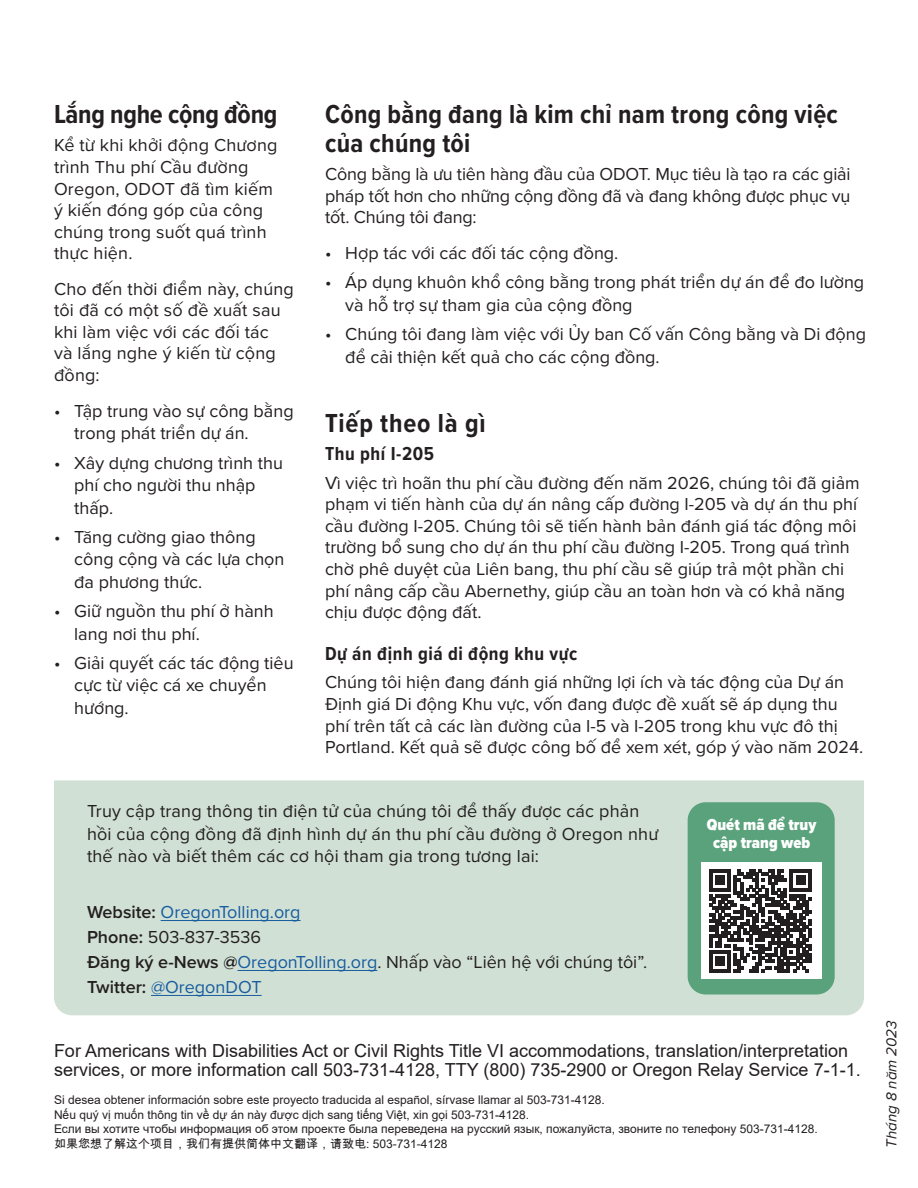
<style>
.page{position:relative;width:918px;height:1188px;background:#fff}
.page>*{position:absolute;margin:0;border:0;box-sizing:border-box;transform-origin:0 0}
.t1{font:700 27px/28.5px "Proxima Nova Cond";letter-spacing:.01em;color:#231f20}
.t2{font:700 27px "Proxima Nova Cond";letter-spacing:-.01em;color:#231f20}
.t3{font:700 27px "Proxima Nova Cond";letter-spacing:.03em;color:#231f20}
.t4{font:700 19.5px "Proxima Nova Cond";letter-spacing:.03em;color:#231f20}
.t5{font:18px/21.6px "Proxima Nova";color:#231f20}
.t6{font:18px/19.5px "Arial";color:#231f20}
.t7{font:18px "Proxima Nova";color:#175d9e}
.t8{font:900 16.5px/18px "Proxima Nova Cond";color:#fff;text-align:center}
.t9{font:italic 15px "Proxima Nova";color:#231f20}
.t10{font:12px "Arial";color:#231f20}
.t11{font:12px "Arial Unicode MS";color:#231f20}
.s1{font-weight:600;color:#231f20}
.s2{font-weight:600}
.s3{color:#175d9e}
</style>
<div class="page">
<div style="left:54px;top:780px;width:810px;height:235px;background:#d1e0d5"></div>
<div style="left:688px;top:802px;width:147px;height:192px;background:#59a27b;border-radius:18px"></div>
<div style="left:701px;top:863px;width:121px;height:116px;background:#fff"></div>
<svg style="left:709px;top:870px;width:103px;height:102px"></svg>
<hr style="left:161px;top:920px;width:140px;height:1px;background:#175d9e">
<hr style="left:238px;top:970px;width:139px;height:1px;background:#175d9e">
<hr style="left:151px;top:995px;width:111px;height:1px;background:#175d9e">
<h2 class="t2" style="left:54px;top:94px;width:225px">Lắng nghe cộng đồng</h2>
<p class="t5" style="left:54px;top:134px;width:225px">Kể từ khi khởi động Chương trình Thu phí Cầu đường<br>Oregon, ODOT đã tìm kiếm ý kiến đóng góp của công chúng trong suốt quá trình thực hiện.</p>
<p class="t5" style="left:54px;top:277px;width:241px">Cho đến thời điểm này, chúng tôi đã có một số đề xuất sau khi làm việc với các đối tác<br>và lắng nghe ý kiến từ cộng đồng:</p>
<p class="t5" style="left:74px;top:399px;width:221px;line-height:22.5px;text-indent:-20px">• Tập trung vào sự công bằng trong phát triển dự án.</p>
<p class="t5" style="left:74px;top:451px;width:210px;line-height:22.5px;text-indent:-20px">• Xây dựng chương trình thu phí cho người thu nhập thấp.</p>
<p class="t5" style="left:74px;top:525px;width:212px;line-height:22.5px;text-indent:-20px">• Tăng cường giao thông công cộng và các lựa chọn đa phương thức.</p>
<p class="t5" style="left:74px;top:599px;width:201px;line-height:22.5px;text-indent:-20px">• Giữ nguồn thu phí ở hành lang nơi thu phí.</p>
<p class="t5" style="left:74px;top:651px;width:221px;line-height:22.5px;text-indent:-20px">• Giải quyết các tác động tiêu cực từ việc cá xe chuyển hướng.</p>
<h2 class="t1" style="left:325px;top:99px;width:514px">Công bằng đang là kim chỉ nam trong công việc của chúng tôi</h2>
<p class="t5" style="left:325px;top:162px;width:527px;text-align:justify">Công bằng là ưu tiên hàng đầu của ODOT. Mục tiêu là tạo ra các giải pháp tốt hơn cho những cộng đồng đã và đang không được phục vụ tốt. Chúng tôi đang:</p>
<p class="t5" style="left:325px;top:242px;width:295px">• Hợp tác với các đối tác cộng đồng.</p>
<p class="t5" style="left:345px;top:270px;width:520px;line-height:22.5px;text-indent:-20px">• Áp dụng khuôn khổ công bằng trong phát triển dự án để đo lường và hỗ trợ sự tham gia của cộng đồng</p>
<p class="t5" style="left:345px;top:322px;width:522px;line-height:22.5px;text-indent:-20px">• Chúng tôi đang làm việc với Ủy ban Cố vấn Công bằng và Di động để cải thiện kết quả cho các cộng đồng.</p>
<h2 class="t3" style="left:325px;top:403px;width:162px">Tiếp theo là gì</h2>
<h3 class="t4" style="left:325px;top:439px;width:111px">Thu phí I-205</h3>
<p class="t5" style="left:325px;top:471px;width:536px">Vì việc trì hoãn thu phí cầu đường đến năm 2026, chúng tôi đã giảm phạm vi tiến hành của dự án nâng cấp đường I-205 và dự án thu phí cầu đường I-205. Chúng tôi sẽ tiến hành bản đánh giá tác động môi trường bổ sung cho dự án thu phí cầu đường I-205. Trong quá trình chờ phê duyệt của Liên bang, thu phí cầu sẽ giúp trả một phần chi phí nâng cấp cầu Abernethy, giúp cầu an toàn hơn và có khả năng chịu được động đất.</p>
<h3 class="t4" style="left:325px;top:639px;width:254px">Dự án định giá di động khu vực</h3>
<p class="t5" style="left:325px;top:671px;width:540px">Chúng tôi hiện đang đánh giá những lợi ích và tác động của Dự án Định giá Di động Khu vực, vốn đang được đề xuất sẽ áp dụng thu phí trên tất cả các làn đường của I-5 và I-205 trong khu vực đô thị Portland. Kết quả sẽ được công bố để xem xét, góp ý vào năm 2024.</p>
<p class="t5" style="left:87px;top:799px;width:573px;line-height:22.5px">Truy cập trang thông tin điện tử của chúng tôi để thấy được các phản hồi của cộng đồng đã định hình dự án thu phí cầu đường ở Oregon như thế nào và biết thêm các cơ hội tham gia trong tương lai:</p>
<p class="t7" style="left:87px;top:898px;width:215px"><span class="s1">Website:</span> OregonTolling.org</p>
<p class="t5" style="left:87px;top:925px;width:176px"><span class="s2">Phone:</span> 503-837-3536</p>
<p class="t5" style="left:87px;top:950px;width:562px"><span class="s2">Đăng ký e-News @</span><span class="s3">OregonTolling.org</span>. Nhấp vào “Liên hệ với chúng tôi”.</p>
<p class="t7" style="left:87px;top:973px;width:176px"><span class="s1">Twitter:</span> @OregonDOT</p>
<p class="t8" style="left:707px;top:816px;width:111px">Quét mã để truy cập trang web</p>
<p class="t6" style="left:54px;top:1041px;width:808px">For Americans with Disabilities Act or Civil Rights Title VI accommodations, translation/interpretation services, or more information call 503-731-4128, TTY (800) 735-2900 or Oregon Relay Service 7-1-1.</p>
<p class="t10" style="left:54px;top:1092px;width:552px">Si desea obtener información sobre este proyecto traducida al español, sírvase llamar al 503-731-4128.</p>
<p class="t10" style="left:54px;top:1106px;width:477px">Nếu quý vị muốn thông tin về dự án này được dịch sang tiếng Việt, xin gọi 503-731-4128.</p>
<p class="t10" style="left:54px;top:1121px;width:765px">Если вы хотите чтобы информация об этом проекте была переведена на русский язык, пожалуйста, звоните по телефону 503-731-4128.</p>
<p class="t11" style="left:54px;top:1135px;width:395px">如果您想了解这个项目，我们有提供简体中文翻译，请致电: 503-731-4128</p>
<p class="t9" style="left:880px;top:1148px;width:128px;rotate:-90deg">Tháng 8 năm 2023</p>
</div>
